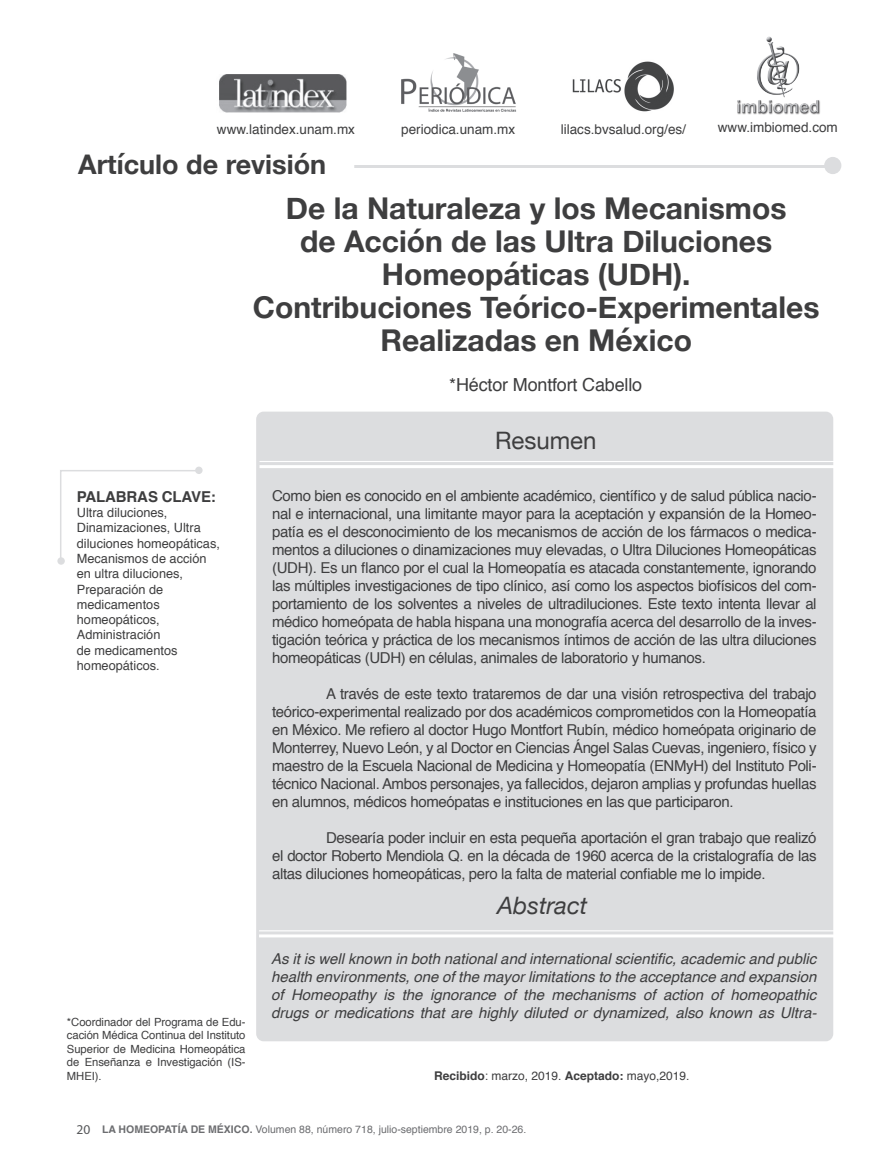
<style>
.page{position:relative;width:893px;height:1170px;background:#fff}
.page>*{position:absolute;margin:0;border:0;box-sizing:border-box;transform-origin:0 0}
.t1{font:700 30px/33px "Helvetica Neue";color:#3e3e3f;text-align:center}
.t2{font:700 27px "Helvetica Neue";color:#3e3e3f}
.t3{font:italic 24px "Helvetica Neue";color:#3e3e3f}
.t4{font:24px "Helvetica Neue";color:#3e3e3f}
.t5{font:18px "Helvetica";letter-spacing:-.01em;color:#3e3e3f}
.t6{font:15px/18px "Helvetica";letter-spacing:-.025em;color:#3e3e3f;text-align:justify}
.t7{font:italic 15px/18px "Helvetica";color:#3e3e3f;text-align:justify}
.t8{font:700 15px "Helvetica";letter-spacing:-.01em;color:#3e3e3f}
.t9{font:13.5px "Helvetica";color:#3e3e3f}
.t10{font:12.75px/15.3px "Helvetica";color:#3e3e3f}
.t11{font:12px "Helvetica";color:#3e3e3f}
.t12{font:11.25px/13.5px "Helvetica";letter-spacing:-.005em;color:#3e3e3f;text-align:justify}
.t13{font:10.5px "Helvetica";color:#6c6d70}
.s1{font-weight:700}
.s2{font-family:"Myriad Pro";font-size:13.5px;color:#57585a}
</style>
<div class="page">
<div style="left:256px;top:411px;width:577px;height:630px;background:#dcdddf;border-radius:7px"></div>
<hr style="left:259px;top:465px;width:576px;height:3px;background:#fff">
<hr style="left:259px;top:461px;width:576px;height:1px;background:#fff">
<hr style="left:335px;top:165px;width:491px;height:3px;background:#dcdddf">
<div style="left:824px;top:157px;width:17px;height:17px;background:#dcdddf;border-radius:50%"></div>
<div style="left:327px;top:155px;width:27px;height:21px;background:#fff"></div>
<img style="left:219px;top:75px;width:128px;height:37px">
<img style="left:401px;top:53px;width:115px;height:59px">
<img style="left:572px;top:61px;width:102px;height:51px">
<img style="left:737px;top:36px;width:83px;height:79px">
<hr style="left:259px;top:934px;width:575px;height:3px;background:#fff">
<hr style="left:259px;top:930px;width:575px;height:1px;background:#fff">
<div style="left:195px;top:466px;width:8px;height:8px;background:#dcdddf;border-radius:50%"></div>
<svg style="left:60px;top:470px;width:135px;height:94px"></svg>
<div style="left:57px;top:557px;width:8px;height:7px;background:#dcdddf;border-radius:50%"></div>
<p class="t9" style="left:217px;top:119px;width:140px">www.latindex.unam.mx</p>
<p class="t9" style="left:401px;top:119px;width:116px">periodica.unam.mx</p>
<p class="t9" style="left:561px;top:119px;width:127px">lilacs.bvsalud.org/es/</p>
<p class="t2" style="left:78px;top:143px;width:249px">Artículo de revisión</p>
<p class="t9" style="left:718px;top:117px;width:122px">www.imbiomed.com</p>
<p class="t1" style="left:286px;top:193px;width:502px">De la Naturaleza y los Mecanismos de Acción de las Ultra Diluciones<br>Homeopáticas (UDH).</p>
<p class="t1" style="left:253px;top:292px;width:568px">Contribuciones Teórico-Experimentales<br>Realizadas en México</p>
<p class="t5" style="left:449px;top:371px;width:194px">*Héctor Montfort Cabello</p>
<p class="t8" style="left:77px;top:484px;width:141px">PALABRAS CLAVE:</p>
<p class="t10" style="left:77px;top:505px;width:145px">Ultra diluciones,<br>Dinamizaciones, Ultra diluciones homeopáticas,<br>Mecanismos de acción en ultra diluciones,<br>Preparación de medicamentos homeopáticos,<br>Administración<br>de medicamentos homeopáticos.</p>
<p class="t12" style="left:67px;top:1015px;width:180px">*Coordinador del Programa de Edu&shy;cación Médica Continua del Instituto Superior de Medicina Homeopática de Enseñanza e Investigación (IS-MHEI).</p>
<p class="t4" style="left:495px;top:423px;width:103px">Resumen</p>
<p class="t6" style="left:272px;top:487px;width:546px">Como bien es conocido en el ambiente académico, científico y de salud pública nacio&shy;nal e internacional, una limitante mayor para la aceptación y expansión de la Homeo&shy;patía es el desconocimiento de los mecanismos de acción de los fármacos o medica&shy;mentos a diluciones o dinamizaciones muy elevadas, o Ultra Diluciones Homeopáticas (UDH). Es un flanco por el cual la Homeopatía es atacada constantemente, ignorando las múltiples investigaciones de tipo clínico, así como los aspectos biofísicos del com&shy;portamiento de los solventes a niveles de ultradiluciones. Este texto intenta llevar al médico homeópata de habla hispana una monografía acerca del desarrollo de la inves&shy;tigación teórica y práctica de los mecanismos íntimos de acción de las ultra diluciones homeopáticas (UDH) en células, animales de laboratorio y humanos.</p>
<p class="t6" style="left:272px;top:685px;width:546px;text-indent:54px">A través de este texto trataremos de dar una visión retrospectiva del trabajo teórico-experimental realizado por dos académicos comprometidos con la Homeopatía en México. Me refiero al doctor Hugo Montfort Rubín, médico homeópata originario de Monterrey, Nuevo León, y al Doctor en Ciencias Ángel Salas Cuevas, ingeniero, físico y maestro de la Escuela Nacional de Medicina y Homeopatía (ENMyH) del Instituto Poli&shy;técnico Nacional. Ambos personajes, ya fallecidos, dejaron amplias y profundas huellas en alumnos, médicos homeópatas e instituciones en las que participaron.</p>
<p class="t6" style="left:272px;top:829px;width:546px;text-indent:54px">Desearía poder incluir en esta pequeña aportación el gran trabajo que realizó el doctor Roberto Mendiola Q. en la década de 1960 acerca de la cristalografía de las altas diluciones homeopáticas, pero la falta de material confiable me lo impide.</p>
<p class="t3" style="left:497px;top:888px;width:92px">Abstract</p>
<p class="t7" style="left:271px;top:949px;width:547px">As it is well known in both national and international scientific, academic and public health environments, one of the mayor limitations to the acceptance and expansion of Homeopathy is the ignorance of the mechanisms of action of homeopathic drugs or medications that are highly diluted or dynamized, also known as Ultra-</p>
<p class="t11" style="left:434px;top:1066px;width:257px"><span class="s1">Recibido</span>: marzo, 2019. <span class="s1">Aceptado:</span> mayo,2019.</p>
<p class="t13" style="left:76px;top:1120px;width:451px"><span class="s2">20</span> <span class="s1">LA HOMEOPATÍA DE MÉXICO.</span> Volumen 88, número 718, julio-septiembre 2019, p. 20-26.</p>
</div>
